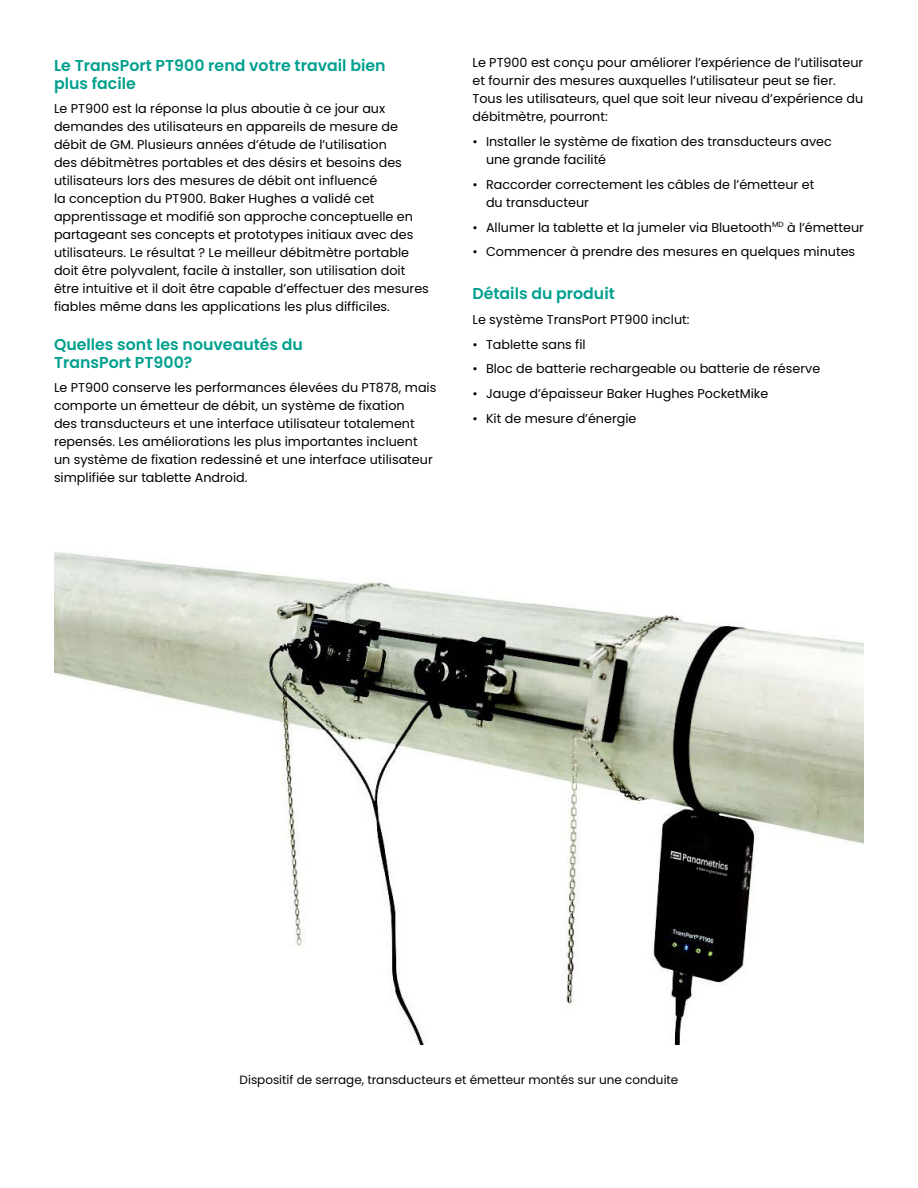
<style>
.page{position:relative;width:918px;height:1188px;background:#fff}
.page>*{position:absolute;margin:0;border:0;box-sizing:border-box;transform-origin:0 0}
.t1{font:600 15.75px/18px "Poppins";color:#00a08e}
.t2{font:12.75px/18px "Poppins";color:#000}
.t3{font:12px "Poppins";color:#000}
</style>
<div class="page">
<img style="left:54px;top:552px;width:810px;height:492px">
<p class="t1" style="left:54px;top:56px;width:333px">Le TransPort PT900 rend votre travail bien plus facile</p>
<p class="t2" style="left:54px;top:100px;width:376px">Le PT900 est la réponse la plus aboutie à ce jour aux demandes des utilisateurs en appareils de mesure de débit de GM. Plusieurs années d’étude de l’utilisation<br>des débitmètres portables et des désirs et besoins des utilisateurs lors des mesures de débit ont influencé<br>la conception du PT900. Baker Hughes a validé cet apprentissage et modifié son approche conceptuelle en partageant ses concepts et prototypes initiaux avec des utilisateurs. Le résultat ? Le meilleur débitmètre portable doit être polyvalent, facile à installer, son utilisation doit être intuitive et il doit être capable d’effectuer des mesures fiables même dans les applications les plus difficiles.</p>
<p class="t1" style="left:54px;top:335px;width:251px">Quelles sont les nouveautés du<br>TransPort PT900?</p>
<p class="t2" style="left:54px;top:379px;width:384px">Le PT900 conserve les performances élevées du PT878, mais comporte un émetteur de débit, un système de fixation<br>des transducteurs et une interface utilisateur totalement repensés. Les améliorations les plus importantes incluent un système de fixation redessiné et une interface utilisateur simplifiée sur tablette Android.</p>
<p class="t2" style="left:473px;top:54px;width:392px">Le PT900 est conçu pour améliorer l’expérience de l’utilisateur et fournir des mesures auxquelles l’utilisateur peut se fier.<br>Tous les utilisateurs, quel que soit leur niveau d’expérience du débitmètre, pourront:</p>
<p class="t2" style="left:486px;top:133px;width:347px;text-indent:-14px">• Installer le système de fixation des transducteurs avec une grande facilité</p>
<p class="t2" style="left:486px;top:176px;width:330px;text-indent:-14px">• Raccorder correctement les câbles de l’émetteur et du transducteur</p>
<p class="t2" style="left:473px;top:218px;width:393px">• Allumer la tablette et la jumeler via Bluetooth<sup>MD</sup> à l’émetteur</p>
<p class="t2" style="left:473px;top:243px;width:384px">• Commencer à prendre des mesures en quelques minutes</p>
<p class="t1" style="left:473px;top:285px;width:144px">Détails du produit</p>
<p class="t2" style="left:473px;top:310px;width:219px">Le système TransPort PT900 inclut:</p>
<p class="t2" style="left:473px;top:335px;width:115px">• Tablette sans fil</p>
<p class="t2" style="left:473px;top:360px;width:349px">• Bloc de batterie rechargeable ou batterie de réserve</p>
<p class="t2" style="left:473px;top:385px;width:297px">• Jauge d’épaisseur Baker Hughes PocketMike</p>
<p class="t2" style="left:473px;top:409px;width:165px">• Kit de mesure d’énergie</p>
<p class="t3" style="left:240px;top:1072px;width:440px">Dispositif de serrage, transducteurs et émetteur montés sur une conduite</p>
</div>
